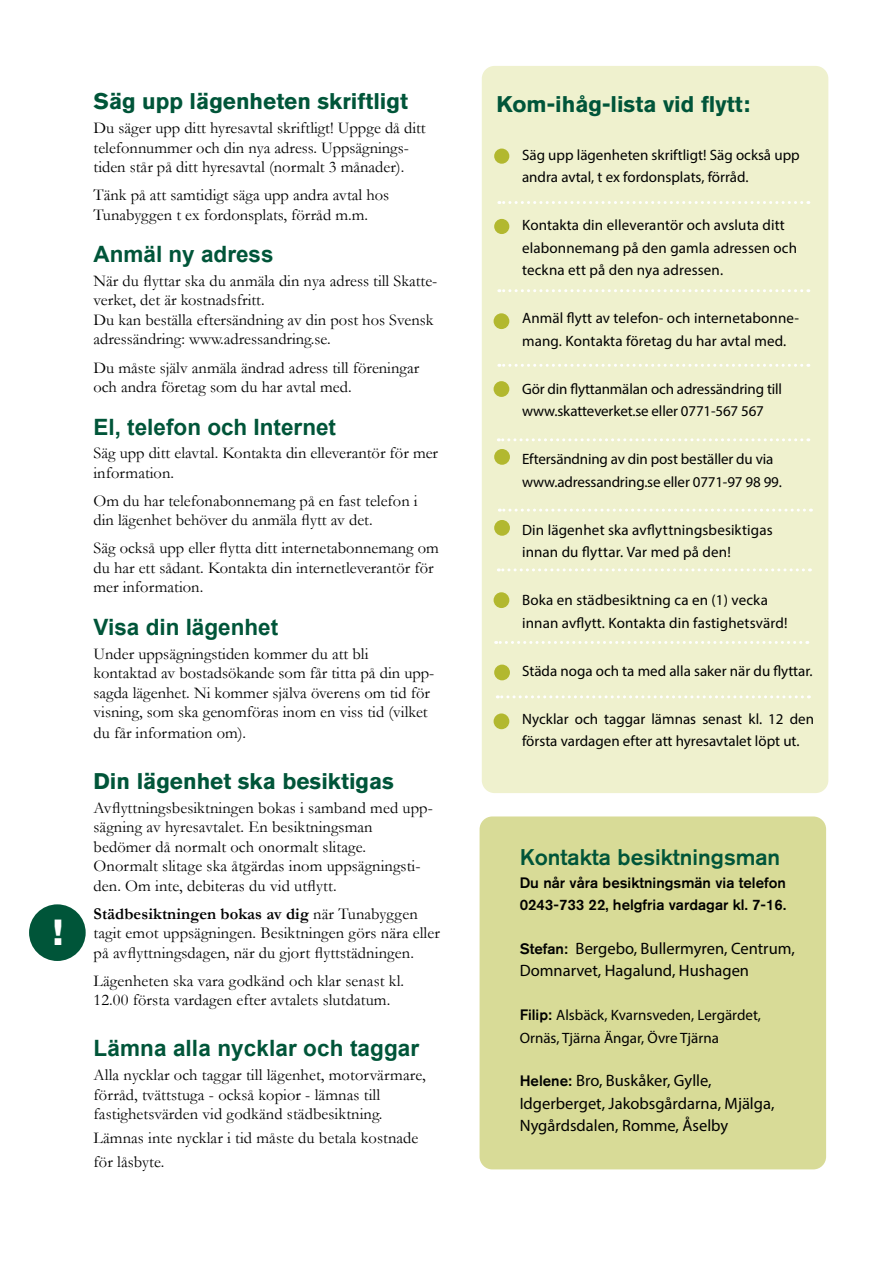
<style>
.page{position:relative;width:893px;height:1263px;background:#fff}
.page>*{position:absolute;margin:0;border:0;box-sizing:border-box;transform-origin:0 0}
.t1{font:36px "Akzidenz Grotesk BQ Super";color:#fff}
.t2{font:700 22.5px "Arial";color:#005539}
.t3{font:700 22.5px "Akzidenz Grotesk BQ";color:#005539}
.t4{font:500 22.5px "Akzidenz Grotesk BQ";color:#005539}
.t5{font:16.5px/19.5px "Garamond";color:#000}
.t6{font:16.5px/22.5px "Myriad Pro";color:#000}
.t7{font:15px/22.5px "Myriad Pro";color:#000}
.t8{font:500 15px/22.5px "Akzidenz Grotesk BQ";color:#000}
.s1{font-weight:700}
.s2{font-family:"Akzidenz Grotesk BQ";font-weight:500;font-size:15px}
.s3{font-family:"Akzidenz Grotesk BQ";font-weight:500}
</style>
<div class="page">
<div style="left:480px;top:816px;width:346px;height:353px;background:#d8db97;border-radius:13px"></div>
<div style="left:29px;top:904px;width:57px;height:57px;background:#005539;border-radius:50%"></div>
<div style="left:482px;top:66px;width:346px;height:727px;background:#eff1ce;border-radius:13px"></div>
<div style="left:494px;top:149px;width:15px;height:15px;background:#b2b82f;border-radius:50%"></div>
<div style="left:494px;top:219px;width:15px;height:15px;background:#b2b82f;border-radius:50%"></div>
<div style="left:494px;top:313px;width:15px;height:16px;background:#b2b82f;border-radius:50%"></div>
<div style="left:494px;top:381px;width:15px;height:16px;background:#b2b82f;border-radius:50%"></div>
<div style="left:494px;top:449px;width:16px;height:16px;background:#b2b82f;border-radius:50%"></div>
<div style="left:494px;top:520px;width:16px;height:16px;background:#b2b82f;border-radius:50%"></div>
<div style="left:494px;top:592px;width:15px;height:16px;background:#b2b82f;border-radius:50%"></div>
<svg style="left:499px;top:201px;width:303px;height:3px"></svg>
<svg style="left:499px;top:289px;width:303px;height:3px"></svg>
<svg style="left:499px;top:364px;width:303px;height:3px"></svg>
<svg style="left:499px;top:509px;width:305px;height:3px"></svg>
<svg style="left:498px;top:438px;width:304px;height:3px"></svg>
<div style="left:494px;top:713px;width:15px;height:16px;background:#b2b82f;border-radius:50%"></div>
<div style="left:494px;top:665px;width:16px;height:15px;background:#b2b82f;border-radius:50%"></div>
<svg style="left:498px;top:568px;width:305px;height:3px"></svg>
<svg style="left:496px;top:641px;width:305px;height:3px"></svg>
<svg style="left:497px;top:695px;width:305px;height:3px"></svg>
<h1 class="t1" style="left:52px;top:911px;width:12px">!</h1>
<h2 class="t3" style="left:94px;top:89px;width:316px">Säg upp lägenheten skriftligt</h2>
<p class="t5" style="left:94px;top:118px;width:334px">Du säger upp ditt hyresavtal skriftligt! Uppge då ditt telefonnummer och din nya adress. Uppsägnings&shy;tiden står på ditt hyresavtal (normalt 3 månader).</p>
<p class="t5" style="left:94px;top:185px;width:297px">Tänk på att samtidigt säga upp andra avtal hos<br>Tunabyggen t ex fordonsplats, förråd m.m.</p>
<h2 class="t2" style="left:94px;top:238px;width:182px">Anmäl ny adress</h2>
<p class="t5" style="left:94px;top:271px;width:345px">När du flyttar ska du anmäla din nya adress till Skatte&shy;verket, det är kostnadsfritt.<br>Du kan beställa eftersändning av din post hos Svensk adressändring: www.adressandring.se.</p>
<p class="t5" style="left:94px;top:357px;width:327px">Du måste själv anmäla ändrad adress till föreningar och andra företag som du har avtal med.</p>
<h2 class="t2" style="left:94px;top:411px;width:244px">El, telefon och Internet</h2>
<p class="t5" style="left:94px;top:443px;width:346px">Säg upp ditt elavtal. Kontakta din elleverantör för mer information.</p>
<p class="t5" style="left:94px;top:490px;width:326px">Om du har telefonabonnemang på en fast telefon i din lägenhet behöver du anmäla flytt av det.</p>
<p class="t5" style="left:94px;top:538px;width:347px">Säg också upp eller flytta ditt internetabonnemang om du har ett sådant. Kontakta din internetleverantör för mer information.</p>
<h2 class="t2" style="left:94px;top:611px;width:186px">Visa din lägenhet</h2>
<p class="t5" style="left:94px;top:643px;width:342px">Under uppsägningstiden kommer du att bli kontaktad av bostadsökande som får titta på din upp&shy;sagda lägenhet. Ni kommer själva överens om tid för visning, som ska genomföras inom en viss tid (vilket</p>
<p class="t5" style="left:94px;top:723px;width:154px">du får information om).</p>
<h2 class="t3" style="left:94px;top:768px;width:302px">Din lägenhet ska besiktigas</h2>
<p class="t5" style="left:94px;top:797px;width:341px">Avflyttningsbesiktningen bokas i samband med upp&shy;sägning av hyresavtalet. En besiktningsman bedömer då normalt och onormalt slitage.<br>Onormalt slitage ska åtgärdas inom uppsägningsti&shy;den. Om inte, debiteras du vid utflytt.</p>
<p class="t5" style="left:94px;top:903px;width:348px"><span class="s1">Städbesiktningen bokas av dig</span> när Tunabyggen tagit emot uppsägningen. Besiktningen görs nära eller på avflyttningsdagen, när du gjort flyttstädningen.</p>
<p class="t5" style="left:94px;top:970px;width:312px">Lägenheten ska vara godkänd och klar senast kl.<br>12.00 första vardagen efter avtalets slutdatum.</p>
<h2 class="t2" style="left:94px;top:1032px;width:327px">Lämna alla nycklar och taggar</h2>
<p class="t5" style="left:94px;top:1065px;width:334px">Alla nycklar och taggar till lägenhet, motorvärmare, förråd, tvättstuga - också kopior - lämnas till fastighetsvärden vid godkänd städbesiktning.</p>
<p class="t5" style="left:94px;top:1125px;width:326px;line-height:24px">Lämnas inte nycklar i tid måste du betala kostnade för låsbyte.</p>
<h2 class="t3" style="left:497px;top:91px;width:255px">Kom-ihåg-lista vid flytt:</h2>
<p class="t7" style="left:522px;top:143px;width:279px">Säg upp lägenheten skriftligt! Säg också upp andra avtal, t ex fordonsplats, förråd.</p>
<p class="t7" style="left:522px;top:214px;width:277px">Kontakta din elleverantör och avsluta ditt elabonnemang på den gamla adressen och teckna ett på den nya adressen.</p>
<p class="t7" style="left:522px;top:307px;width:279px">Anmäl fytt av telefon- och internetabonne&shy;mang. Kontakta företag du har avtal med.</p>
<p class="t7" style="left:522px;top:377px;width:262px">Gör din fyttanmälan och adressändring till www.skatteverket.se eller 0771-567 567</p>
<p class="t7" style="left:522px;top:448px;width:261px">Eftersändning av din post beställer du via www.adressandring.se eller 0771-97 98 99.</p>
<p class="t7" style="left:522px;top:518px;width:252px">Din lägenhet ska avfyttningsbesiktigas innan du fyttar. Var med på den!</p>
<p class="t7" style="left:522px;top:589px;width:267px">Boka en städbesiktning ca en (1) vecka innan avfytt. Kontakta din fastighetsvärd!</p>
<p class="t7" style="left:522px;top:659px;width:292px">Städa noga och ta med alla saker när du fyttar.</p>
<p class="t7" style="left:522px;top:707px;width:293px">Nycklar och taggar lämnas senast kl. 12 den första vardagen efter att hyresavtalet löpt ut.</p>
<h2 class="t4" style="left:520px;top:843px;width:262px">Kontakta besiktningsman</h2>
<p class="t8" style="left:520px;top:871px;width:268px">Du når våra besiktningsmän via telefon<br>0243-733 22, helgfria vardagar kl. 7-16.</p>
<p class="t6" style="left:520px;top:937px;width:277px"><span class="s2">Stefan:</span> Bergebo, Bullermyren, Centrum,<br>Domnarvet, Hagalund, Hushagen</p>
<p class="t7" style="left:520px;top:1003px;width:243px"><span class="s3">Filip:</span> Alsbäck, Kvarnsveden, Lergärdet,<br>Ornäs, Tjärna Ängar, Övre Tjärna</p>
<p class="t6" style="left:520px;top:1069px;width:256px"><span class="s2">Helene:</span> Bro, Buskåker, Gylle,<br>Idgerberget, Jakobsgårdarna, Mjälga,<br>Nygårdsdalen, Romme, Åselby</p>
</div>
